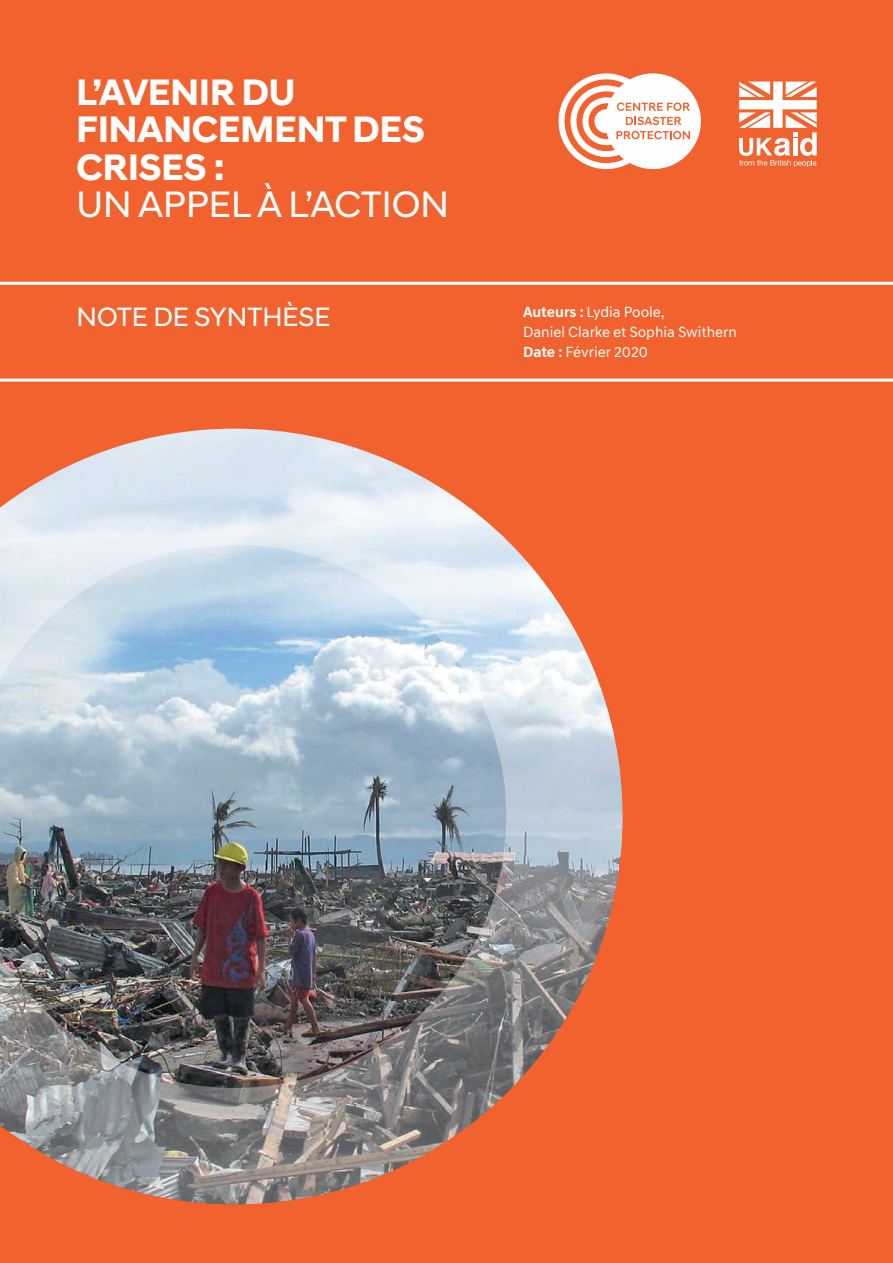
<style>
.page{position:relative;width:893px;height:1263px;background:#f2622e}
.page>*{position:absolute;margin:0;border:0;box-sizing:border-box;transform-origin:0 0}
.t1{font:700 37.5px/37.5px "Hyundai Sans Head";color:#fff}
.t2{font:37.5px "Hyundai Sans Head";color:#fff}
.t3{font:27px "Hyundai Sans Head";color:#fff}
.t4{font:15px/20.2px "Hyundai Sans Text";color:#fff}
.s1{font-weight:700}
</style>
<div class="page">
<hr style="left:0;top:379px;width:893px;height:3px;background:#fff">
<hr style="left:0;top:282px;width:893px;height:3px;background:#fff">
<img style="left:0;top:429px;width:622px;height:775px">
<svg style="left:558px;top:73px;width:143px;height:96px"></svg>
<svg style="left:739px;top:82px;width:78px;height:85px"></svg>
<h1 class="t1" style="left:77px;top:73px;width:350px">L’AVENIR DU<br>FINANCEMENT DES<br>CRISES :</h1>
<h1 class="t2" style="left:77px;top:182px;width:374px">UN APPEL À L’ACTION</h1>
<h2 class="t3" style="left:77px;top:301px;width:256px">NOTE DE SYNTHÈSE</h2>
<p class="t4" style="left:523px;top:302px;width:216px"><span class="s1">Auteurs :</span> Lydia Poole,<br>Daniel Clarke et Sophia Swithern<br><span class="s1">Date :</span> Février 2020</p>
</div>
